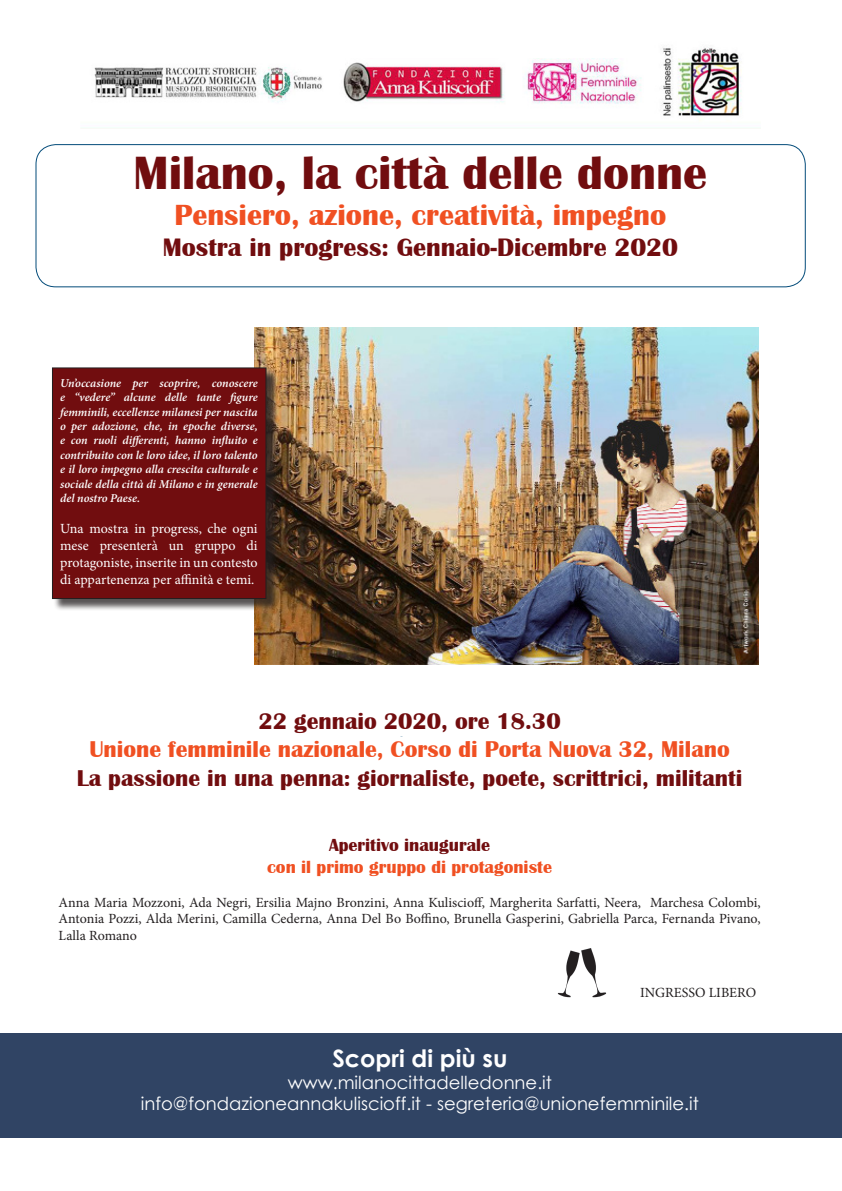
<style>
.page{position:relative;width:842px;height:1191px;background:#fff}
.page>*{position:absolute;margin:0;border:0;box-sizing:border-box;transform-origin:0 0}
.t1{font:700 48px "Britannic";color:#710d0f}
.t2{font:700 30px "Britannic";color:#f05022}
.t3{font:700 26px "Britannic";color:#710d0f}
.t4{font:700 24px "Century Gothic";color:#fff}
.t5{font:700 23.5px "Britannic";color:#710d0f}
.t6{font:700 23.5px "Britannic";color:#f05022}
.t7{font:18px "Century Gothic";color:#fff}
.t8{font:700 18px "Britannic";color:#f05022}
.t9{font:700 18px "Britannic";color:#710d0f}
.t10{font:14px/16.8px "Minion Pro";color:#231f20;text-align:justify}
.t11{font:14px/16.8px "Minion Pro";color:#fff;text-align:justify}
.t12{font:italic 600 12px/14.4px "Minion Pro";color:#fff;text-align:justify}
</style>
<div class="page">
<img style="left:94px;top:47px;width:648px;height:69px">
<img style="left:254px;top:328px;width:504px;height:336px">
<div style="left:35px;top:144px;width:771px;height:143px;border:1px solid #044c7a;border-radius:20px"></div>
<div style="left:53px;top:369px;width:226px;height:242px;background:#231f20;opacity:.75"></div>
<div style="left:52px;top:368px;width:214px;height:230px;background:#710d0f"></div>
<div style="left:52px;top:367px;width:214px;height:232px;border:1px solid #231f20"></div>
<img style="left:557px;top:948px;width:49px;height:49px">
<div style="left:0;top:1033px;width:842px;height:104px;background:#304464"></div>
<p class="t1" style="left:133px;top:146px;width:575px">Milano, la città delle donne</p>
<p class="t2" style="left:174px;top:198px;width:493px">Pensiero, azione, creatività, impegno</p>
<p class="t3" style="left:163px;top:233px;width:517px">Mostra in progress: Gennaio-Dicembre 2020</p>
<p class="t12" style="left:60px;top:375px;width:199px">Un’occasione per scoprire, conoscere e “vedere” alcune delle tante figure femminili, eccellenze milanesi per nascita o per adozione, che, in epoche diverse, e con ruoli differenti, hanno influito e contribuito con le loro idee, il loro talento e il loro impegno alla crescita culturale e sociale della città di Milano e in generale del nostro Paese.</p>
<p class="t11" style="left:60px;top:520px;width:199px">Una mostra in progress, che ogni mese presenterà un gruppo di protagoniste, inserite in un contesto di appartenenza per affinità e temi.</p>
<p class="t5" style="left:258px;top:708px;width:304px">22 gennaio 2020, ore 18.30</p>
<p class="t6" style="left:89px;top:736px;width:642px">Unione femminile nazionale, Corso di Porta Nuova 32, Milano</p>
<p class="t5" style="left:77px;top:764px;width:667px">La passione in una penna: giornaliste, poete, scrittrici, militanti</p>
<p class="t9" style="left:329px;top:835px;width:163px">Aperitivo inaugurale</p>
<p class="t8" style="left:267px;top:856px;width:286px">con il primo gruppo di protagoniste</p>
<p class="t10" style="left:59px;top:893px;width:703px">Anna Maria Mozzoni, Ada Negri, Ersilia Majno Bronzini, Anna Kuliscioff, Margherita Sarfatti, Neera, Marchesa Colombi, Antonia Pozzi, Alda Merini, Camilla Cederna, Anna Del Bo Boffino, Brunella Gasperini, Gabriella Parca, Fernanda Pivano, Lalla Romano</p>
<p class="t10" style="left:640px;top:984px;width:118px">INGRESSO LIBERO</p>
<p class="t4" style="left:332px;top:1040px;width:177px">Scopri di più su</p>
<p class="t7" style="left:288px;top:1069px;width:266px">www.milanocittadelledonne.it</p>
<p class="t7" style="left:141px;top:1091px;width:560px">info@fondazioneannakuliscioff.it - segreteria@unionefemminile.it</p>
</div>
